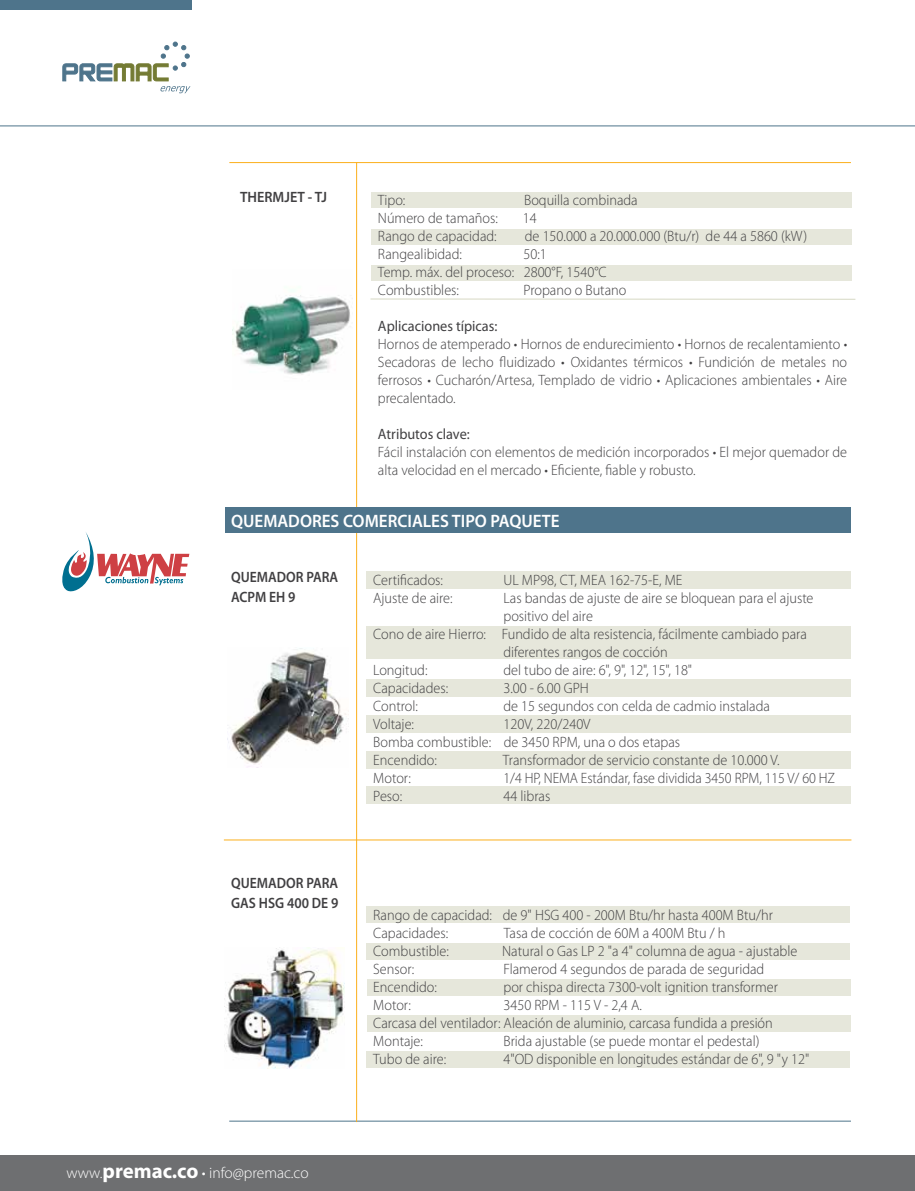
<style>
.page{position:relative;width:915px;height:1191px;background:#fff}
.page>*{position:absolute;margin:0;border:0;box-sizing:border-box;transform-origin:0 0}
.t1{font:600 18px "Myriad Pro";color:#fff;scale:.95 1}
.t2{font:300 15.6px "Myriad Pro";color:#fff}
.t3{font:300 15px/18px "Myriad Pro";color:#414042;scale:.95 1}
.t4{font:300 15px "Myriad Pro";color:#414042;scale:.93 1}
.t5{font:600 15px/19.5px "Myriad Pro";color:#414042;scale:.91 1}
.t6{font:15px "Myriad Pro";color:#414042;scale:.95 1}
.t7{font:600 15px "Myriad Pro";color:#414042;scale:.95 1}
.s1{font-weight:700;font-size:21px}
</style>
<div class="page">
<div style="left:0;top:1155px;width:914px;height:36px;background:#6e6f71"></div>
<svg style="left:62px;top:42px;width:128px;height:51px"></svg>
<div style="left:0;top:0;width:191px;height:9px;background:#4e748b"></div>
<img style="left:228px;top:648px;width:119px;height:119px">
<img style="left:224px;top:948px;width:120px;height:120px">
<svg style="left:62px;top:532px;width:127px;height:60px"></svg>
<hr style="left:224px;top:839px;width:627px;height:1px;background:#fbaf1c">
<div style="left:366px;top:571px;width:484px;height:17px;background:#e6e7db"></div>
<div style="left:366px;top:626px;width:484px;height:33px;background:#e6e7db"></div>
<div style="left:366px;top:679px;width:484px;height:17px;background:#e6e7db"></div>
<div style="left:366px;top:715px;width:484px;height:17px;background:#e6e7db"></div>
<div style="left:366px;top:751px;width:484px;height:17px;background:#e6e7db"></div>
<div style="left:366px;top:787px;width:484px;height:17px;background:#e6e7db"></div>
<div style="left:366px;top:906px;width:483px;height:17px;background:#e6e7db"></div>
<div style="left:366px;top:942px;width:483px;height:17px;background:#e6e7db"></div>
<div style="left:367px;top:979px;width:483px;height:17px;background:#e6e7db"></div>
<div style="left:367px;top:1015px;width:483px;height:17px;background:#e6e7db"></div>
<div style="left:366px;top:1050px;width:483px;height:17px;background:#e6e7db"></div>
<hr style="left:0;top:126px;width:914px;height:1px;background:#4e748b">
<hr style="left:229px;top:1120px;width:621px;height:1px;background:#4e748b">
<div style="left:371px;top:192px;width:480px;height:16px;background:#e6e7db"></div>
<div style="left:371px;top:229px;width:480px;height:16px;background:#e6e7db"></div>
<div style="left:371px;top:265px;width:480px;height:16px;background:#e6e7db"></div>
<hr style="left:229px;top:162px;width:621px;height:1px;background:#fbaf1c">
<img style="left:232px;top:290px;width:118px;height:85px">
<hr style="left:370px;top:299px;width:485px;height:1px;background:#747b34">
<hr style="left:229px;top:507px;width:621px;height:1px;background:#4e748b">
<hr style="left:356px;top:162px;width:1px;height:960px;background:#fbaf1c">
<div style="left:225px;top:507px;width:624px;height:26px;background:#4e748b"></div>
<p class="t7" style="left:240px;top:188px;width:93px">THERMJET - TJ</p>
<p class="t3" style="left:378px;top:191px;width:30px">Tipo:</p>
<p class="t3" style="left:524px;top:191px;width:121px">Boquilla combinada</p>
<p class="t3" style="left:378px;top:209px;width:128px">Número de tamaños:</p>
<p class="t3" style="left:522px;top:209px;width:16px">14</p>
<p class="t3" style="left:378px;top:227px;width:126px">Rango de capacidad:</p>
<p class="t3" style="left:524px;top:227px;width:299px">de 150.000 a 20.000.000 (Btu/r) de 44 a 5860 (kW)</p>
<p class="t3" style="left:378px;top:245px;width:90px">Rangealibidad:</p>
<p class="t3" style="left:378px;top:245px;width:242px;text-indent:145px">50:1<br>Temp. máx. del proceso: 2800°F, 1540°C<br>Combustibles:</p>
<p class="t3" style="left:523px;top:281px;width:110px">Propano o Butano</p>
<p class="t6" style="left:378px;top:317px;width:127px">Aplicaciones típicas:</p>
<p class="t3" style="left:378px;top:335px;width:495px;text-align:justify">Hornos de atemperado • Hornos de endurecimiento • Hornos de recalentamiento • Secadoras de lecho fluidizado • Oxidantes térmicos • Fundición de metales no ferrosos • Cucharón/Artesa, Templado de vidrio • Aplicaciones ambientales • Aire precalentado.</p>
<p class="t6" style="left:378px;top:425px;width:98px">Atributos clave:</p>
<p class="t3" style="left:378px;top:443px;width:495px">Fácil instalación con elementos de medición incorporados • El mejor quemador de alta velocidad en el mercado • Eficiente, fiable y robusto.</p>
<p class="t1" style="left:231px;top:510px;width:347px">QUEMADORES COMERCIALES TIPO PAQUETE</p>
<p class="t5" style="left:231px;top:567px;width:119px">QUEMADOR PARA<br>ACPM EH 9</p>
<p class="t5" style="left:231px;top:873px;width:119px">QUEMADOR PARA<br>GAS HSG 400 DE 9</p>
<p class="t3" style="left:373px;top:571px;width:75px">Certificados:</p>
<p class="t3" style="left:503px;top:571px;width:190px">UL MP98, CT, MEA 162-75-E, ME</p>
<p class="t3" style="left:373px;top:589px;width:85px">Ajuste de aire:</p>
<p class="t3" style="left:503px;top:589px;width:328px">Las bandas de ajuste de aire se bloquean para el ajuste</p>
<p class="t3" style="left:503px;top:607px;width:96px">positivo del aire</p>
<p class="t3" style="left:373px;top:625px;width:458px">Cono de aire Hierro: Fundido de alta resistencia, fácilmente cambiado para</p>
<p class="t3" style="left:503px;top:643px;width:174px">diferentes rangos de cocción</p>
<p class="t3" style="left:373px;top:661px;width:59px">Longitud:</p>
<p class="t3" style="left:503px;top:661px;width:200px">del tubo de aire: 6", 9", 12", 15", 18"</p>
<p class="t3" style="left:373px;top:679px;width:80px">Capacidades:</p>
<p class="t3" style="left:503px;top:679px;width:91px">3.00 - 6.00 GPH</p>
<p class="t3" style="left:373px;top:697px;width:49px">Control:</p>
<p class="t3" style="left:503px;top:697px;width:282px">de 15 segundos con celda de cadmio instalada</p>
<p class="t3" style="left:373px;top:715px;width:44px">Voltaje:</p>
<p class="t3" style="left:373px;top:715px;width:324px;text-indent:130px">120V, 220/240V<br>Bomba combustible: de 3450 RPM, una o dos etapas<br>Encendido:</p>
<p class="t3" style="left:502px;top:751px;width:293px">Transformador de servicio constante de 10.000 V.</p>
<p class="t3" style="left:373px;top:769px;width:41px">Motor:</p>
<p class="t4" style="left:503px;top:769px;width:358px">1/4 HP, NEMA Estándar, fase dividida 3450 RPM, 115 V/ 60 HZ</p>
<p class="t3" style="left:373px;top:787px;width:32px">Peso:</p>
<p class="t3" style="left:503px;top:787px;width:51px">44 libras</p>
<p class="t3" style="left:373px;top:905px;width:422px">Rango de capacidad: de 9" HSG 400 - 200M Btu/hr hasta 400M Btu/hr<br>Capacidades:</p>
<p class="t3" style="left:503px;top:923px;width:235px">Tasa de cocción de 60M a 400M Btu / h</p>
<p class="t3" style="left:373px;top:941px;width:81px">Combustible:</p>
<p class="t3" style="left:502px;top:941px;width:312px">Natural o Gas LP 2 "a 4" columna de agua - ajustable</p>
<p class="t3" style="left:373px;top:959px;width:45px">Sensor:</p>
<p class="t3" style="left:503px;top:959px;width:276px">Flamerod 4 segundos de parada de seguridad</p>
<p class="t3" style="left:373px;top:977px;width:69px">Encendido:</p>
<p class="t3" style="left:503px;top:977px;width:290px">por chispa directa 7300-volt ignition transformer</p>
<p class="t3" style="left:373px;top:995px;width:41px">Motor:</p>
<p class="t3" style="left:373px;top:995px;width:422px;text-indent:130px">3450 RPM - 115 V - 2,4 A.<br>Carcasa del ventilador: Aleación de aluminio, carcasa fundida a presión<br>Montaje:</p>
<p class="t3" style="left:503px;top:1031px;width:271px">Brida ajustable (se puede montar el pedestal)</p>
<p class="t3" style="left:373px;top:1049px;width:78px">Tubo de aire:</p>
<p class="t3" style="left:503px;top:1049px;width:323px">4"OD disponible en longitudes estándar de 6", 9 "y 12"</p>
<p class="t2" style="left:66px;top:1163px;width:244px">www.<span class="s1">premac.co</span> • info@premac.co</p>
</div>
